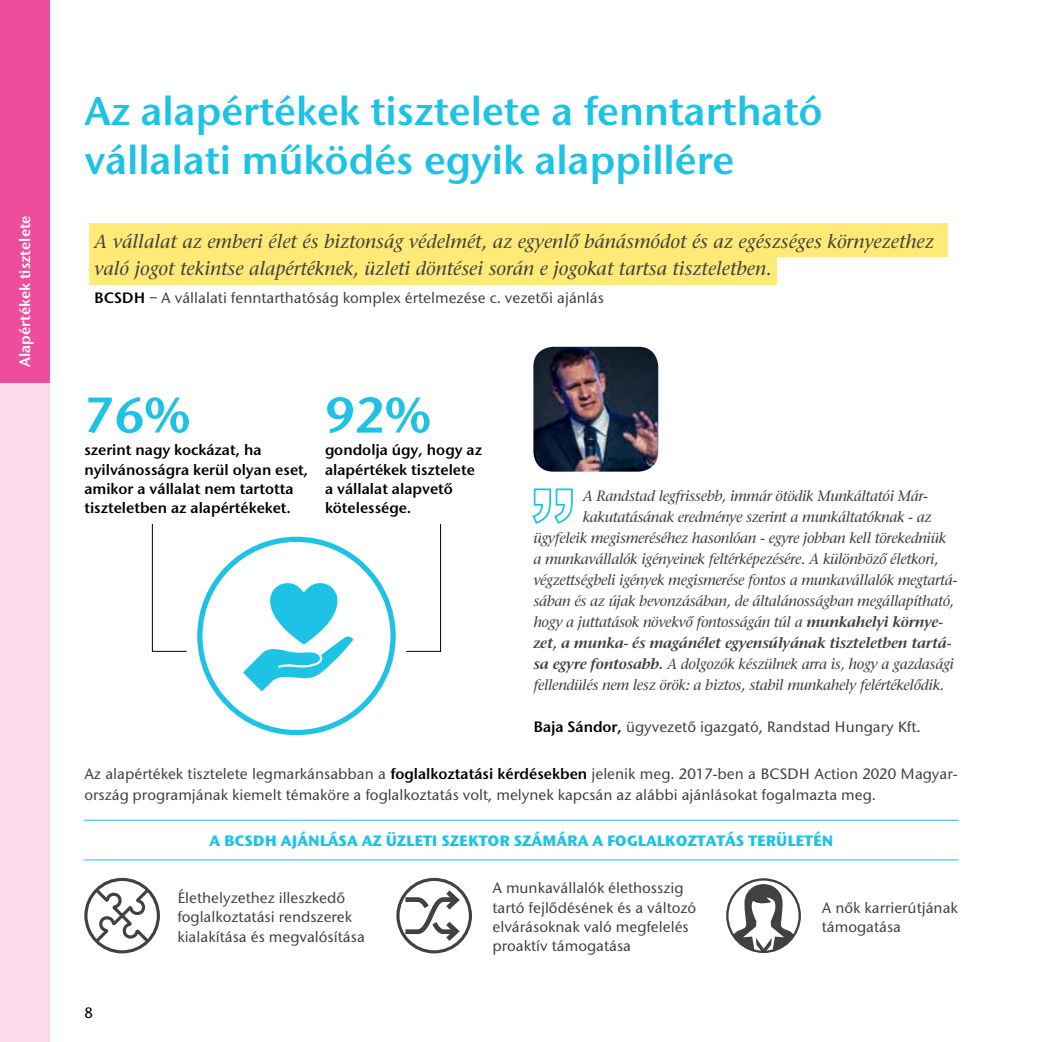
<style>
.page{position:relative;width:1042px;height:1042px;background:#fff}
.page>*{position:absolute;margin:0;border:0;box-sizing:border-box;transform-origin:0 0}
.t1{font:600 52.5px "Stone Sans EF";color:#1ec2e5}
.t2{font:600 42px/49px "Stone Sans EF";color:#1ec2e5}
.t3{font:19.25px/26.2px "Stone Serif Italic H";color:#414042}
.t4{font:500 15.75px/19.2px "Stone Sans EF";color:#414042}
.t5{font:600 15.75px/19.2px "Stone Sans EF";color:#000}
.t6{font:700 15.75px "Stone Sans EF";color:#1ec2e5}
.t7{font:600 15.75px "Stone Sans EF";color:#fff}
.t8{font:500 15.75px "Stone Sans EF";color:#000}
.t9{font:14.88px/21px "Stone Serif Italic H";letter-spacing:-.02em;color:#414042}
.t10{font:14.88px "Stone Serif Semi Bold Italic H";letter-spacing:-.02em;color:#414042}
.s1{font-weight:600;color:#000}
.s2{font-family:"Stone Serif Semi Bold Italic H"}
</style>
<div class="page">
<div style="left:89px;top:223px;width:858px;height:33px;background:#ffea77"></div>
<div style="left:89px;top:252px;width:688px;height:33px;background:#ffea77"></div>
<svg style="left:532px;top:488px;width:41px;height:36px"></svg>
<img style="left:533px;top:347px;width:125px;height:125px">
<svg style="left:732px;top:884px;width:63px;height:68px"></svg>
<div style="left:726px;top:878px;width:75px;height:75px;border:2px solid #414042;border-radius:50%"></div>
<div style="left:84px;top:878px;width:76px;height:75px;border:3px solid #414042;border-radius:50%"></div>
<svg style="left:94px;top:887px;width:57px;height:57px"></svg>
<div style="left:396px;top:878px;width:76px;height:75px;border:3px solid #414042;border-radius:50%"></div>
<svg style="left:401px;top:885px;width:62px;height:61px"></svg>
<hr style="left:84px;top:820px;width:874px;height:1px;background:#1ec2e5">
<hr style="left:84px;top:859px;width:874px;height:1px;background:#1ec2e5">
<div style="left:197px;top:537px;width:199px;height:198px;border:5px solid #1ec2e5;border-radius:50%"></div>
<svg style="left:243px;top:583px;width:110px;height:108px"></svg>
<div style="left:0;top:0;width:50px;height:1042px;background:#fbdbe9"></div>
<div style="left:0;top:0;width:50px;height:382px;background:#ee4d9b"></div>
<svg style="left:151px;top:523px;width:36px;height:129px"></svg>
<svg style="left:406px;top:523px;width:35px;height:129px"></svg>
<p class="t7" style="left:16px;top:367px;width:153px;rotate:-90deg">Alapértékek tisztelete</p>
<h2 class="t2" style="left:84px;top:86px;width:740px">Az alapértékek tisztelete a fenntartható vállalati működés egyik alappillére</h2>
<p class="t3" style="left:94px;top:229px;width:841px">A vállalat az emberi élet és biztonság védelmét, az egyenlô bánásmódot és az egészséges környezethez való jogot tekintse alapértéknek, üzleti döntései során e jogokat tartsa tiszteletben.</p>
<p class="t4" style="left:94px;top:288px;width:511px"><span class="s1">BCSDH</span> – A vállalati fenntarthatóság komplex értelmezése c. vezetői ajánlás</p>
<h1 class="t1" style="left:84px;top:384px;width:107px">76%</h1>
<p class="t5" style="left:84px;top:440px;width:225px">szerint nagy kockázat, ha nyilvánosságra kerül olyan eset, amikor a vállalat nem tartotta tiszteletben az alapértékeket.</p>
<h1 class="t1" style="left:325px;top:384px;width:107px">92%</h1>
<p class="t5" style="left:325px;top:440px;width:159px">gondolja úgy, hogy az alapértékek tisztelete a vállalat alapvető kötelessége.</p>
<p class="t9" style="left:583px;top:485px;width:347px">A Randstad legfrissebb, immár ötödik Munkáltatói Már-</p>
<p class="t9" style="left:583px;top:506px;width:350px">kakutatásának eredménye szerint a munkáltatóknak - az</p>
<p class="t9" style="left:533px;top:527px;width:414px">ügyfeleik megismeréséhez hasonlóan - egyre jobban kell törekedniük</p>
<p class="t9" style="left:533px;top:548px;width:407px">a munkavállalók igényeinek feltérképezésére. A különbözô életkori,</p>
<p class="t9" style="left:533px;top:569px;width:425px">végzettségbeli igények megismerése fontos a munkavállalók megtartá-</p>
<p class="t9" style="left:533px;top:590px;width:422px">sában és az újak bevonzásában, de általánosságban megállapítható,</p>
<p class="t9" style="left:533px;top:611px;width:411px">hogy a juttatások növekvô fontosságán túl a <span class="s2">munkahelyi környe-</span></p>
<p class="t10" style="left:533px;top:634px;width:420px">zet, a munka- és magánélet egyensúlyának tiszteletben tartá-</p>
<p class="t9" style="left:533px;top:653px;width:422px"><span class="s2">sa egyre fontosabb.</span> A dolgozók készülnek arra is, hogy a gazdasági fellendülés nem lesz örök: a biztos, stabil munkahely felértékelôdik.</p>
<p class="t4" style="left:533px;top:717px;width:389px"><span class="s1">Baja Sándor,</span> ügyvezető igazgató, Randstad Hungary Kft.</p>
<p class="t4" style="left:84px;top:763px;width:875px;line-height:21px">Az alapértékek tisztelete legmarkánsabban a <span class="s1">foglalkoztatási kérdésekben</span> jelenik meg. 2017-ben a BCSDH Action 2020 Magyar&shy;ország programjának kiemelt témaköre a foglalkoztatás volt, melynek kapcsán az alábbi ajánlásokat fogalmazta meg.</p>
<p class="t6" style="left:209px;top:830px;width:625px">A BCSDH AJÁNLÁSA AZ ÜZLETI SZEKTOR SZÁMÁRA A FOGLALKOZTATÁS TERÜLETÉN</p>
<p class="t8" style="left:84px;top:1003px;width:10px">8</p>
<p class="t4" style="left:177px;top:888px;width:189px">Élethelyzethez illeszkedő foglalkoztatási rendszerek kialakítása és megvalósítása</p>
<p class="t4" style="left:492px;top:878px;width:205px">A munkavállalók élethosszig tartó fejlődésének és a változó elvárásoknak való megfelelés proaktív támogatása</p>
<p class="t4" style="left:822px;top:898px;width:138px">A nôk karrierútjának támogatása</p>
</div>
